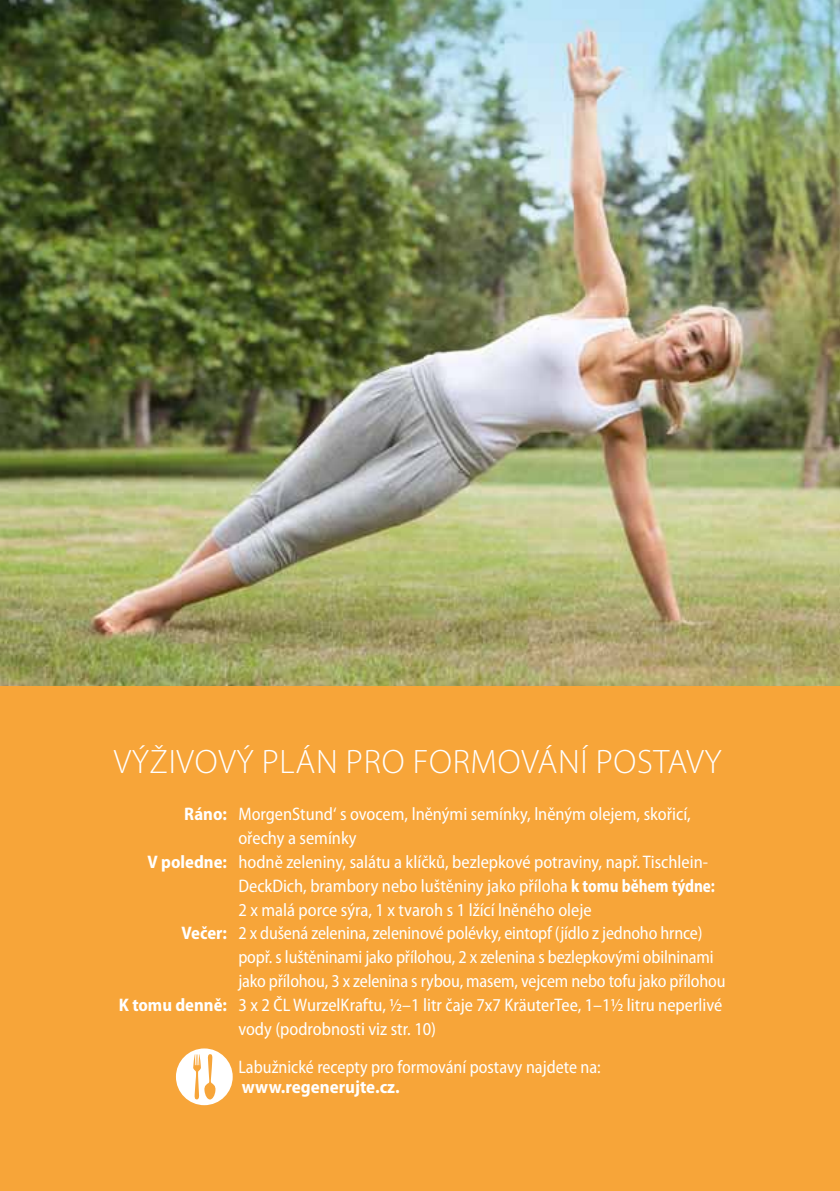
<style>
.page{position:relative;width:840px;height:1191px;background:#fff}
.page>*{position:absolute;margin:0;border:0;box-sizing:border-box;transform-origin:0 0}
.t1{font:300 34px "Myriad Pro";letter-spacing:.02em;color:#fff}
.t2{font:semi-condensed 18.2px "Myriad Pro";color:#fff}
.t3{font:semi-condensed 18.2px "Myriad Pro";color:#fff;scale:.96 1}
.t4{font:700 semi-condensed 18.2px "Myriad Pro";color:#fff}
.s1{font-weight:700}
</style>
<div class="page">
<img style="left:0;top:0;width:839px;height:686px">
<div style="left:0;top:686px;width:839px;height:505px;background:#f7a539"></div>
<div style="left:176px;top:1048px;width:56px;height:57px;background:#fff;border-radius:50%"></div>
<svg style="left:193px;top:1054px;width:23px;height:45px"></svg>
<h1 class="t1" style="left:114px;top:742px;width:609px">VÝŽIVOVÝ PLÁN PRO FORMOVÁNÍ POSTAVY</h1>
<p class="t2" style="left:184px;top:804px;width:508px"><span class="s1">Ráno:</span> MorgenStund‘ s ovocem, lněnými semínky, lněným olejem, skořicí,</p>
<p class="t2" style="left:238px;top:828px;width:120px">ořechy a semínky</p>
<p class="t2" style="left:147px;top:852px;width:561px"><span class="s1">V poledne:</span> hodně zeleniny, salátu a klíčků, bezlepkové potraviny, např. Tischlein-</p>
<p class="t2" style="left:238px;top:875px;width:478px">DeckDich, brambory nebo luštěniny jako příloha <span class="s1">k tomu během týdne:</span></p>
<p class="t2" style="left:238px;top:899px;width:354px">2 x malá porce sýra, 1 x tvaroh s 1 lžící lněného oleje</p>
<p class="t3" style="left:181px;top:923px;width:544px"><span class="s1">Večer:</span> 2 x dušená zelenina, zeleninové polévky, eintopf (jídlo z jednoho hrnce)</p>
<p class="t3" style="left:238px;top:947px;width:496px">popř. s luštěninami jako přílohou, 2 x zelenina s bezlepkovými obilninami</p>
<p class="t3" style="left:238px;top:971px;width:508px">jako přílohou, 3 x zelenina s rybou, masem, vejcem nebo tofu jako přílohou</p>
<p class="t2" style="left:119px;top:994px;width:604px"><span class="s1">K tomu denně:</span> 3 x 2 ČL WurzelKraftu, ½–1 litr čaje 7x7 KräuterTee, 1–1½ litru neperlivé</p>
<p class="t2" style="left:238px;top:1018px;width:199px">vody (podrobnosti viz str. 10)</p>
<p class="t3" style="left:238px;top:1056px;width:379px">Labužnické recepty pro formování postavy najdete na:</p>
<p class="t4" style="left:242px;top:1076px;width:159px">www.regenerujte.cz.</p>
</div>
